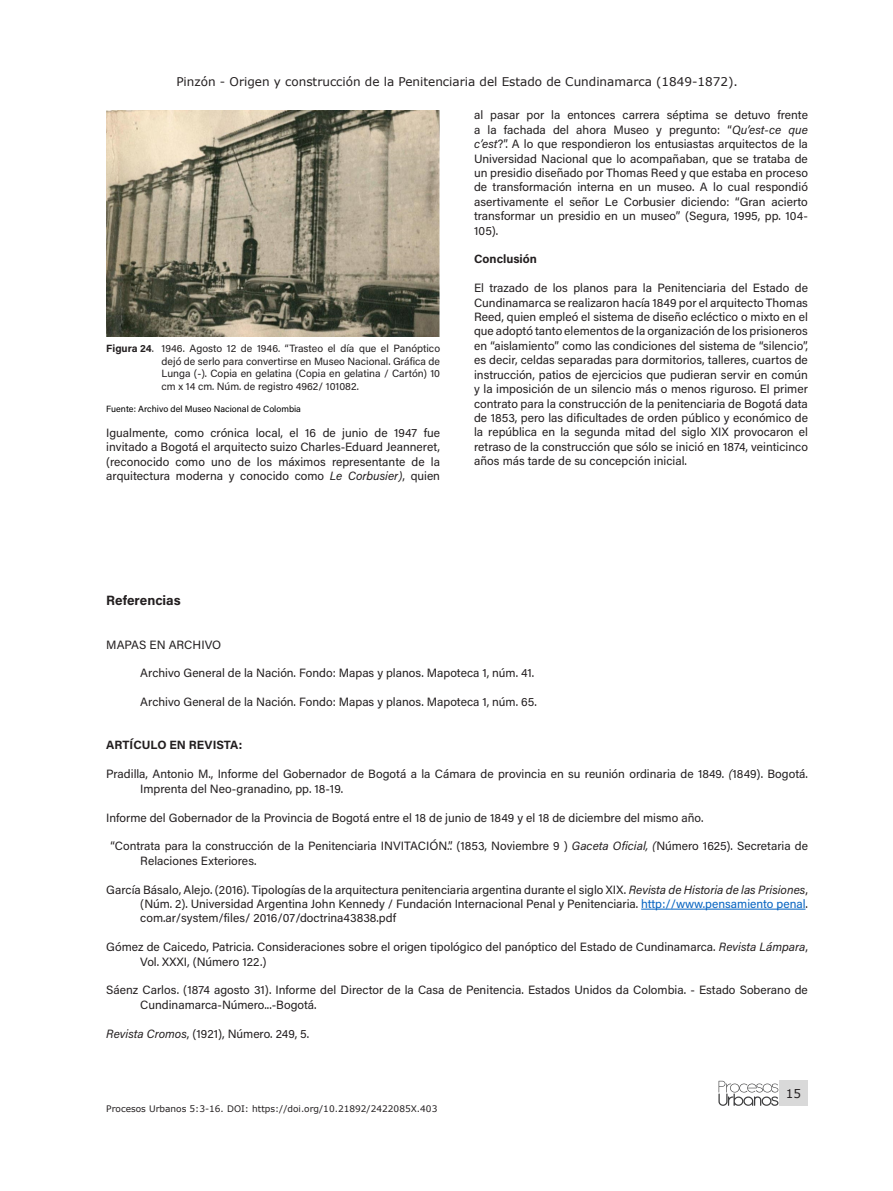
<style>
.page{position:relative;width:893px;height:1191px;background:#fff}
.page>*{position:absolute;margin:0;border:0;box-sizing:border-box;transform-origin:0 0}
.t1{font:700 13.5px "Acumin Pro";color:#231f20}
.t2{font:12px/14.4px "Acumin Pro";color:#231f20;text-align:justify}
.t3{font:12px "Verdana";color:#231f20}
.t4{font:700 12px "Acumin Pro";color:#231f20}
.t5{font:10.5px/12.6px "Acumin Pro";color:#231f20;text-align:justify}
.t6{font:9px "Verdana";color:#231f20}
.t7{font:9px "Acumin Pro";color:#000}
.s1{font-weight:700}
.s2{font-style:italic}
.s3{color:#0563c1}
</style>
<div class="page">
<div style="left:779px;top:1080px;width:29px;height:25px;background:#d9d9d9"></div>
<svg style="left:718px;top:1080px;width:60px;height:25px"></svg>
<img style="left:106px;top:111px;width:334px;height:226px">
<hr style="left:641px;top:908px;width:164px;height:1px;background:#0563c1">
<p class="t3" style="left:176px;top:73px;width:563px">Pinzón - Origen y construcción de la Penitenciaria del Estado de Cundinamarca (1849-1872).</p>
<p class="t5" style="left:162px;top:342px;width:280px;text-indent:-55px"><span class="s1">Figura 24</span>. 1946. Agosto 12 de 1946. “Trasteo el día que el Panóptico dejó de serlo para convertirse en Museo Nacional. Gráfica de Lunga (-). Copia en gelatina (Copia en gelatina / Cartón) 10 cm x 14 cm. Núm. de registro 4962/ 101082.</p>
<p class="t7" style="left:106px;top:402px;width:196px">Fuente: Archivo del Museo Nacional de Colombia</p>
<p class="t2" style="left:106px;top:425px;width:335px">Igualmente, como crónica local, el 16 de junio de 1947 fue invitado a Bogotá el arquitecto suizo Charles-Eduard Jeanneret, (reconocido como uno de los máximos representante de la arquitectura moderna y conocido como <span class="s2">Le Corbusier)</span>, quien</p>
<p class="t2" style="left:474px;top:107px;width:335px">al pasar por la entonces carrera séptima se detuvo frente a la fachada del ahora Museo y pregunto: “<span class="s2">Qu’est-ce que c’est</span>?”. A lo que respondieron los entusiastas arquitectos de la Universidad Nacional que lo acompañaban, que se trataba de un presidio diseñado por Thomas Reed y que estaba en proceso de transformación interna en un museo. A lo cual respondió asertivamente el señor Le Corbusier diciendo: “Gran acierto transformar un presidio en un museo” (Segura, 1995, pp. 104- 105).</p>
<p class="t4" style="left:474px;top:251px;width:64px">Conclusión</p>
<p class="t2" style="left:474px;top:280px;width:335px">El trazado de los planos para la Penitenciaria del Estado de Cundinamarca se realizaron hacía 1849 por el arquitecto Thomas Reed, quien empleó el sistema de diseño ecléctico o mixto en el que adoptó tanto elementos de la organización de los prisioneros en “aislamiento” como las condiciones del sistema de “silencio”, es decir, celdas separadas para dormitorios, talleres, cuartos de instrucción, patios de ejercicios que pudieran servir en común y la imposición de un silencio más o menos riguroso. El primer contrato para la construcción de la penitenciaria de Bogotá data de 1853, pero las dificultades de orden público y económico de la república en la segunda mitad del siglo XIX provocaron el retraso de la construcción que sólo se inició en 1874, veinticinco años más tarde de su concepción inicial.</p>
<p class="t1" style="left:106px;top:591px;width:76px">Referencias</p>
<p class="t2" style="left:106px;top:637px;width:117px">MAPAS EN ARCHIVO</p>
<p class="t2" style="left:140px;top:665px;width:395px">Archivo General de la Nación. Fondo: Mapas y planos. Mapoteca 1, núm. 41.</p>
<p class="t2" style="left:140px;top:694px;width:398px">Archivo General de la Nación. Fondo: Mapas y planos. Mapoteca 1, núm. 65.</p>
<p class="t4" style="left:106px;top:737px;width:137px">ARTÍCULO EN REVISTA:</p>
<p class="t2" style="left:140px;top:766px;width:669px;text-indent:-34px">Pradilla, Antonio M., Informe del Gobernador de Bogotá a la Cámara de provincia en su reunión ordinaria de 1849. <span class="s2">(</span>1849). Bogotá.<br>Imprenta del Neo-granadino, pp. 18-19.</p>
<p class="t2" style="left:106px;top:809px;width:599px">Informe del Gobernador de la Provincia de Bogotá entre el 18 de junio de 1849 y el 18 de diciembre del mismo año.</p>
<p class="t2" style="left:140px;top:838px;width:669px;text-indent:-30px">“Contrata para la construcción de la Penitenciaria INVITACIÓN.”. (1853, Noviembre 9 ) <span class="s2">Gaceta Oficial, (</span>Número 1625). Secretaria de<br>Relaciones Exteriores.</p>
<p class="t2" style="left:140px;top:881px;width:669px;text-indent:-34px">García Básalo, Alejo. (2016). Tipologías de la arquitectura penitenciaria argentina durante el siglo XIX. <span class="s2">Revista de Historia de las Prisiones</span>, (Núm. 2). Universidad Argentina John Kennedy / Fundación Internacional Penal y Penitenciaria. <span class="s3">http://www.pensamiento penal</span>. com.ar/system/files/ 2016/07/doctrina43838.pdf</p>
<p class="t2" style="left:140px;top:939px;width:669px;text-indent:-34px">Gómez de Caicedo, Patricia. Consideraciones sobre el origen tipológico del panóptico del Estado de Cundinamarca. <span class="s2">Revista Lámpara</span>,<br>Vol. XXXI, (Número 122.)</p>
<p class="t2" style="left:140px;top:982px;width:669px;text-indent:-34px">Sáenz Carlos. (1874 agosto 31). Informe del Director de la Casa de Penitencia. Estados Unidos da Colombia. - Estado Soberano de<br>Cundinamarca-Número...-Bogotá.</p>
<p class="t2" style="left:106px;top:1025px;width:204px"><span class="s2">Revista Cromos</span>, (1921), Número. 249, 5.</p>
<p class="t6" style="left:106px;top:1102px;width:333px">Procesos Urbanos 5:3-16. DOI: https://doi.org/10.21892/2422085X.403</p>
<p class="t3" style="left:786px;top:1085px;width:17px">15</p>
</div>
